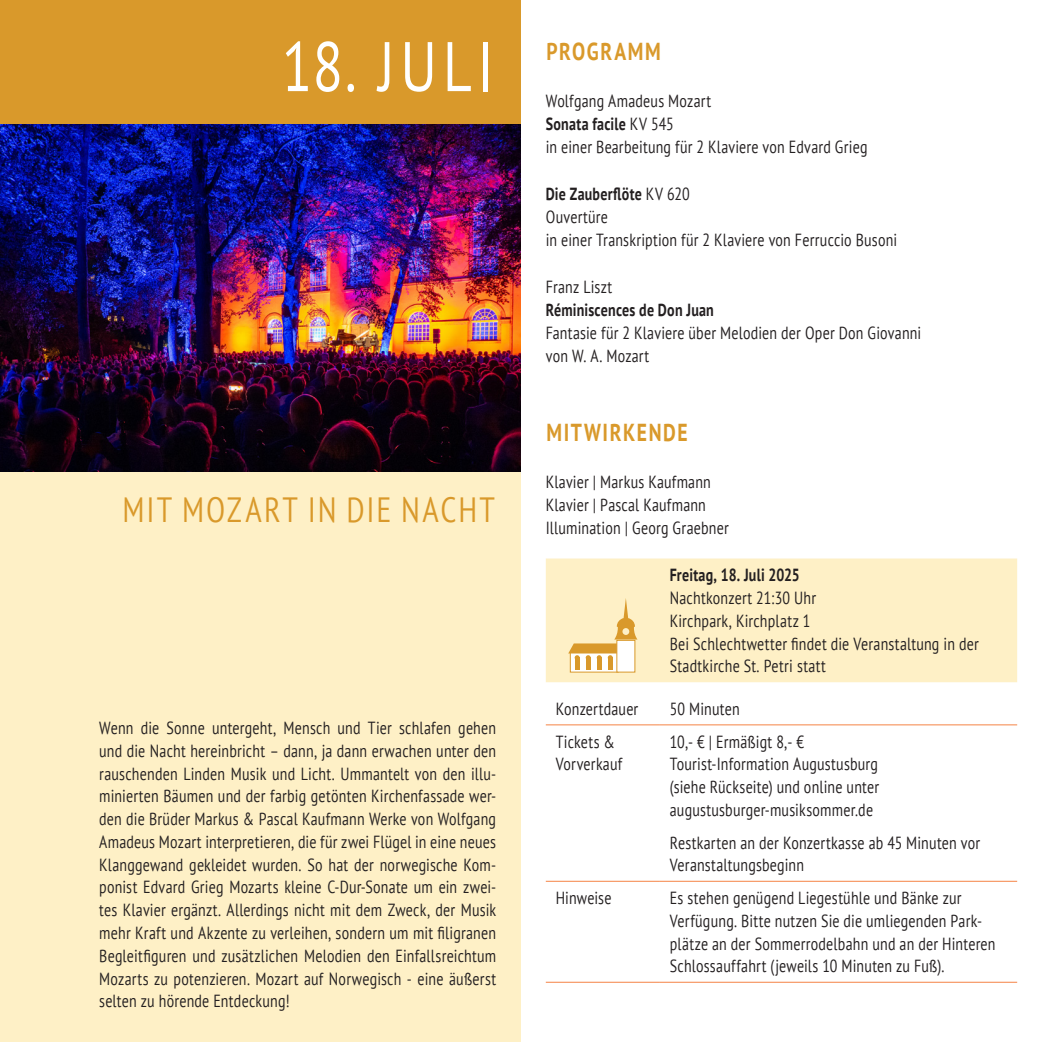
<style>
.page{position:relative;width:1042px;height:1042px;background:#fff}
.page>*{position:absolute;margin:0;border:0;box-sizing:border-box;transform-origin:0 0}
.t1{font:70px "PT Sans";letter-spacing:.1em;color:#fff;scale:.8 1}
.Konzert{font:35px "PT Sans";letter-spacing:.07em;color:#d9992b;scale:.8 1}
.subline_programm_rechte_seite{font:700 24.5px "PT Sans";letter-spacing:.08em;color:#d9992b;scale:.8 1}
.copytext_block{font:17.5px/22.8px "PT Sans";letter-spacing:.015em;color:#231f20;text-align:justify;scale:.8 1}
.copytext_links{font:17.5px/22.8px "PT Sans";letter-spacing:.015em;color:#231f20;scale:.8 1}
.copytext_programm{font:17.5px/22.8px "PT Sans";letter-spacing:.015em;color:#231f20;scale:.8 1}
.veranstaltungsdetails{font:17.5px/22.8px "PT Sans";letter-spacing:.015em;color:#231f20;scale:.8 1}
.copytext_rechts{font:17.5px/22.8px "PT Sans";letter-spacing:.015em;color:#231f20;scale:.8 1}
.s1{font-weight:700}
</style>
<div class="page">
<div style="left:0;top:0;width:521px;height:1042px;background:#fef0c6"></div>
<div style="left:0;top:0;width:521px;height:124px;background:#d9992b"></div>
<img style="left:0;top:124px;width:521px;height:347px">
<div style="left:546px;top:558px;width:471px;height:124px;background:#fef0c6"></div>
<hr style="left:546px;top:724px;width:114px;height:1px;background:#f58345">
<hr style="left:660px;top:724px;width:357px;height:1px;background:#f58345">
<hr style="left:546px;top:881px;width:114px;height:1px;background:#f58345">
<hr style="left:546px;top:982px;width:114px;height:1px;background:#f58345">
<hr style="left:660px;top:881px;width:357px;height:1px;background:#f58345">
<hr style="left:660px;top:982px;width:357px;height:1px;background:#f58345">
<div style="left:570px;top:652px;width:48px;height:20px;background:#fff"></div>
<div style="left:616px;top:640px;width:19px;height:32px;background:#fff"></div>
<hr style="left:575px;top:657px;width:4px;height:13px;background:#d9992b">
<div style="left:597px;top:657px;width:5px;height:13px;background:#d9992b"></div>
<div style="left:586px;top:657px;width:5px;height:13px;background:#d9992b"></div>
<div style="left:608px;top:657px;width:5px;height:13px;background:#d9992b"></div>
<svg style="left:568px;top:598px;width:69px;height:62px;background:#f5dea9"></svg>
<p class="t1" style="left:282px;top:22px;width:267px">18. JULI</p>
<p class="subline_programm_rechte_seite" style="left:546px;top:35px;width:144px">PROGRAMM</p>
<p class="copytext_programm" style="left:546px;top:89px;width:404px">Wolfgang Amadeus Mozart<br><span class="s1">Sonata facile</span> KV 545<br>in einer Bearbeitung für 2 Klaviere von Edvard Grieg</p>
<p class="copytext_programm" style="left:546px;top:182px;width:441px"><span class="s1">Die Zauberflöte</span> KV 620<br>Ouvertüre<br>in einer Transkription für 2 Klaviere von Ferruccio Busoni</p>
<p class="copytext_programm" style="left:546px;top:275px;width:471px">Franz Liszt<br><span class="s1">Réminiscences de Don Juan<br></span>Fantasie für 2 Klaviere über Melodien der Oper Don Giovanni von W. A. Mozart</p>
<p class="Konzert" style="left:123px;top:487px;width:467px">MIT MOZART IN DIE NACHT</p>
<p class="copytext_block" style="left:99px;top:716px;width:498px">Wenn die Sonne untergeht, Mensch und Tier schlafen gehen und die Nacht hereinbricht – dann, ja dann erwachen unter den rauschenden Linden Musik und Licht. Ummantelt von den illu&shy;minierten Bäumen und der farbig getönten Kirchenfassade wer&shy;den die Brüder Markus &amp; Pascal Kaufmann Werke von Wolfgang Amadeus Mozart interpretieren, die für zwei Flügel in eine neues Klanggewand gekleidet wurden. So hat der norwegische Kom&shy;ponist Edvard Grieg Mozarts kleine C-Dur-Sonate um ein zwei&shy;tes Klavier ergänzt. Allerdings nicht mit dem Zweck, der Musik mehr Kraft und Akzente zu verleihen, sondern um mit filigranen Begleitfiguren und zusätzlichen Melodien den Einfallsreichtum Mozarts zu potenzieren. Mozart auf Norwegisch - eine äußerst selten zu hörende Entdeckung!</p>
<p class="subline_programm_rechte_seite" style="left:546px;top:416px;width:178px">MITWIRKENDE</p>
<p class="copytext_rechts" style="left:546px;top:470px;width:230px">Klavier | Markus Kaufmann<br>Klavier | Pascal Kaufmann<br>Illumination | Georg Graebner</p>
<p class="veranstaltungsdetails" style="left:670px;top:563px;width:388px"><span class="s1">Freitag, 18. Juli 2025<br></span>Nachtkonzert 21:30 Uhr<br>Kirchpark, Kirchplatz 1<br>Bei Schlechtwetter findet die Veranstaltung in der<br>Stadtkirche St. Petri statt</p>
<p class="copytext_links" style="left:556px;top:697px;width:105px">Konzertdauer</p>
<p class="copytext_links" style="left:670px;top:697px;width:89px">50 Minuten</p>
<p class="copytext_links" style="left:556px;top:730px;width:85px">Tickets &amp;<br>Vorverkauf</p>
<p class="copytext_links" style="left:670px;top:730px;width:263px">10,- € | Ermäßigt 8,- €<br>Tourist-Information Augustusburg (siehe Rückseite) und online unter augustusburger-musiksommer.de</p>
<p class="copytext_links" style="left:670px;top:830px;width:389px">Restkarten an der Konzertkasse ab 45 Minuten vor<br>Veranstaltungsbeginn</p>
<p class="copytext_links" style="left:556px;top:886px;width:71px">Hinweise</p>
<p class="copytext_links" style="left:670px;top:886px;width:409px">Es stehen genügend Liegestühle und Bänke zur Verfügung. Bitte nutzen Sie die umliegenden Park&shy;plätze an der Sommerrodelbahn und an der Hinteren Schlossauffahrt (jeweils 10 Minuten zu Fuß).</p>
</div>
